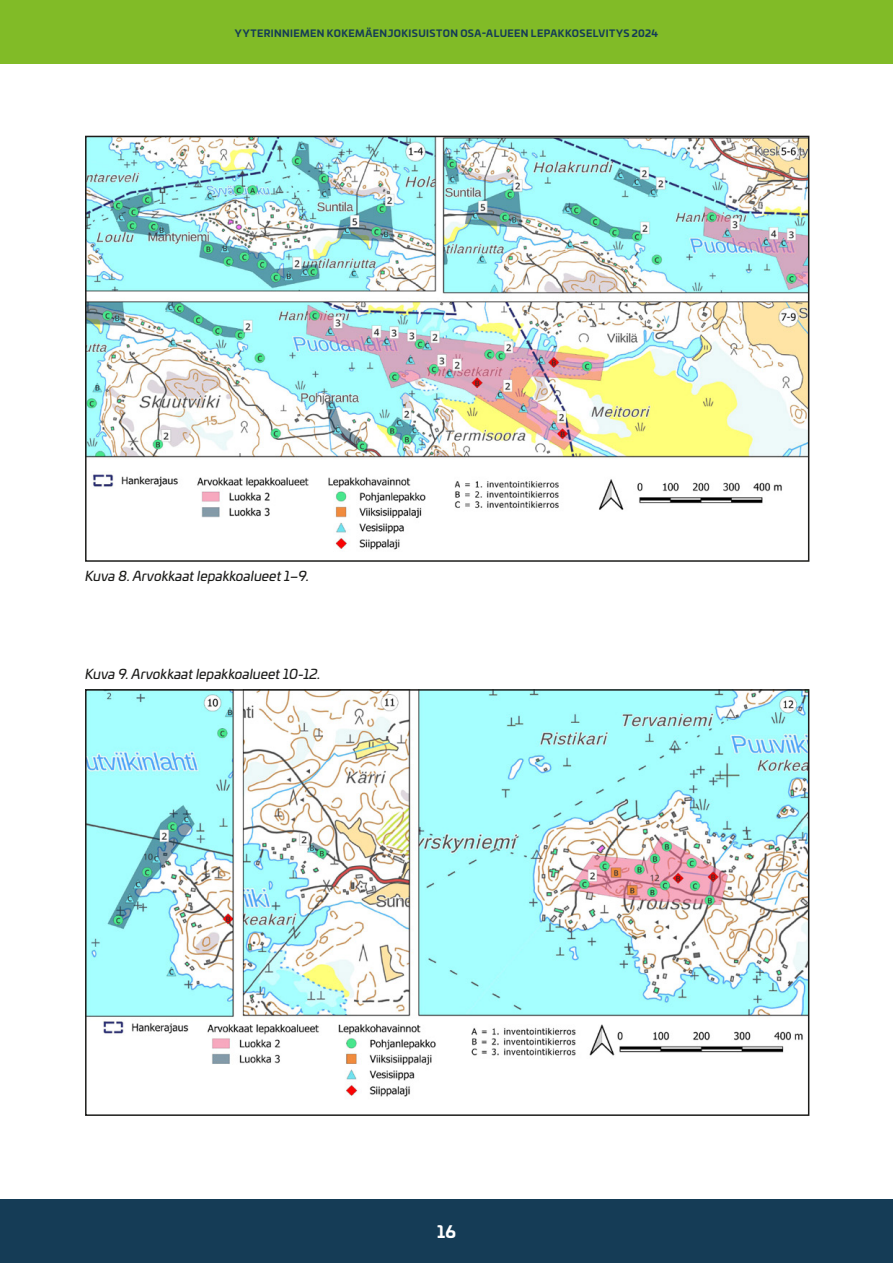
<style>
.page{position:relative;width:893px;height:1263px;background:#fff}
.page>*{position:absolute;margin:0;border:0;box-sizing:border-box;transform-origin:0 0}
.t1{font:700 16.5px "Univia Pro";color:#fff}
.t2{font:italic 13.5px "Univia Pro";color:#1d1d1b}
.t3{font:700 9.75px "Univia Pro";letter-spacing:.04em;color:#153c56}
</style>
<div class="page">
<div style="left:0;top:0;width:893px;height:64px;background:#81bb27"></div>
<div style="left:0;top:1199px;width:893px;height:64px;background:#153c56"></div>
<img style="left:88px;top:139px;width:718px;height:411px">
<div style="left:85px;top:136px;width:724px;height:426px;border:2px solid #1d1d1b"></div>
<img style="left:88px;top:692px;width:718px;height:405px">
<div style="left:85px;top:689px;width:724px;height:427px;border:2px solid #1d1d1b"></div>
<p class="t3" style="left:235px;top:25px;width:425px">YYTERINNIEMEN KOKEMÄENJOKISUISTON OSA-ALUEEN LEPAKKOSELVITYS 2024</p>
<p class="t2" style="left:85px;top:566px;width:225px">Kuva 8. Arvokkaat lepakkoalueet 1–9.</p>
<p class="t2" style="left:85px;top:664px;width:237px">Kuva 9. Arvokkaat lepakkoalueet 10-12.</p>
<p class="t1" style="left:437px;top:1218px;width:20px">16</p>
</div>
